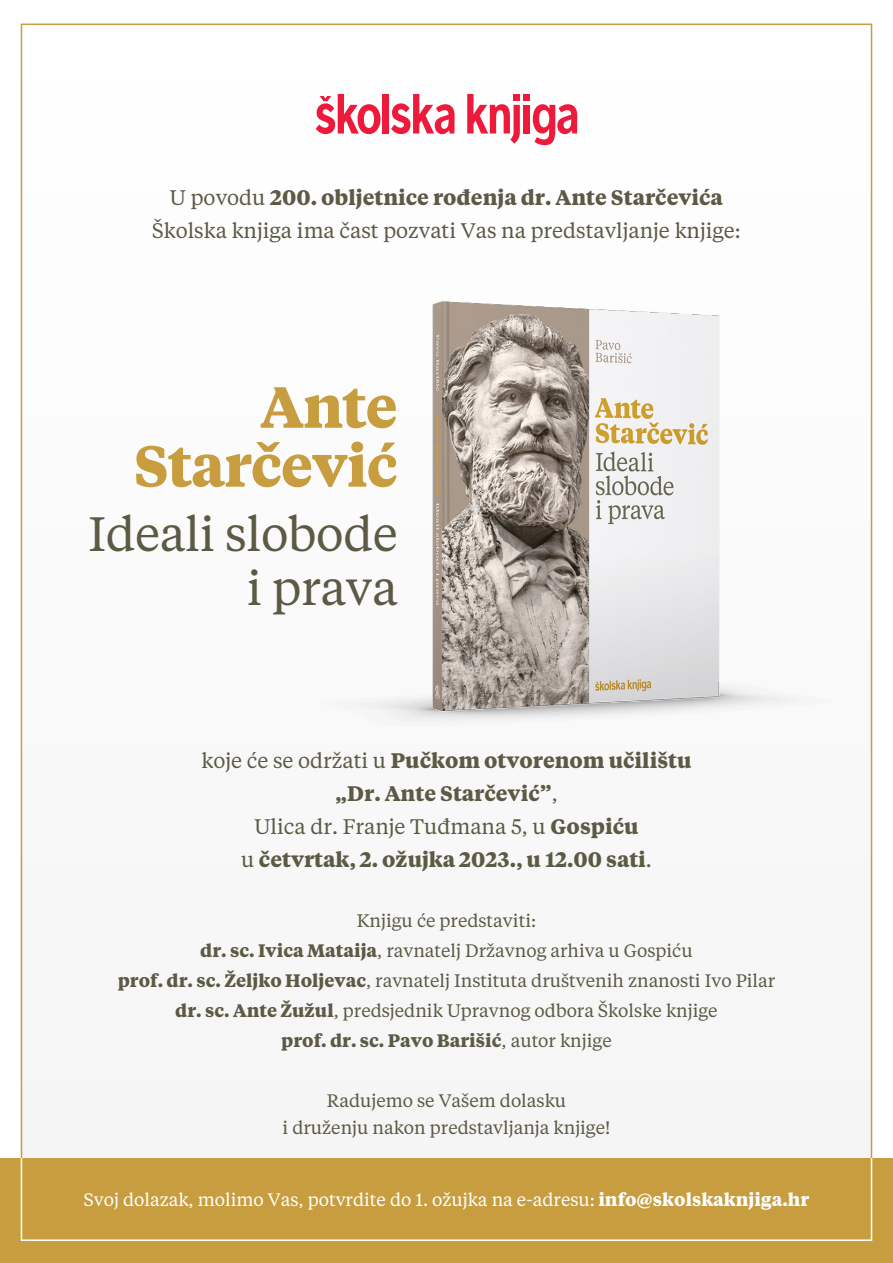
<style>
.page{position:relative;width:893px;height:1263px;background:#fff}
.page>*{position:absolute;margin:0;border:0;box-sizing:border-box;transform-origin:0 0}
.t1{font:700 57.6px/58.9px "Tiempos Text";letter-spacing:-.02em;color:#c79d3f;text-align:right}
.t2{font:48px/54.2px "Tiempos Text";letter-spacing:-.01em;color:#5c5a45;text-align:right}
.t3{font:700 21px/33px "Tiempos Text";color:#5c5a45;text-align:center}
.t4{font:21px/33px "Tiempos Text";color:#5c5a45;text-align:center}
.t5{font:18px/30px "Tiempos Text";color:#5c5a45;text-align:center}
.t6{font:18px "Tiempos Text";color:#fff}
.s1{font-weight:700}
.s2{font-weight:400}
</style>
<div class="page">
<div style="left:21px;top:24px;width:850px;height:1216px;background:#f9f9f9"></div>
<img style="left:375px;top:301px;width:402px;height:419px">
<div style="left:0;top:1159px;width:893px;height:104px;background:#c79d3f"></div>
<div style="left:383px;top:94px;width:6px;height:40px;background:#ed1a3b"></div>
<svg style="left:316px;top:94px;width:64px;height:40px"></svg>
<div style="left:524px;top:105px;width:6px;height:29px;background:#ed1a3b"></div>
<div style="left:524px;top:94px;width:6px;height:7px;background:#ed1a3b"></div>
<svg style="left:533px;top:104px;width:44px;height:41px"></svg>
<svg style="left:391px;top:94px;width:64px;height:40px"></svg>
<svg style="left:467px;top:94px;width:53px;height:50px"></svg>
<svg style="left:21px;top:1159px;width:851px;height:82px"></svg>
<p class="t4" style="left:152px;top:180px;width:590px">U povodu <span class="s1">200. obljetnice rođenja dr. Ante Starčevića<br></span>Školska knjiga ima čast pozvati Vas na predstavljanje knjige:</p>
<h1 class="t1" style="left:134px;top:375px;width:266px">Ante<br>Starčević</h1>
<h2 class="t2" style="left:89px;top:505px;width:311px">Ideali slobode i prava</h2>
<p class="t3" style="left:201px;top:743px;width:491px"><span class="s2">koje će se održati u</span> Pučkom otvorenom učilištu „Dr. Ante Starčević”<span class="s2">,<br>Ulica dr. Franje Tuđmana 5, u</span> Gospiću<br><span class="s2">u</span> četvrtak, 2. ožujka 2023., u 12.00 sati<span class="s2">.</span></p>
<p class="t5" style="left:118px;top:904px;width:659px">Knjigu će predstaviti:<br><span class="s1">dr. sc. Ivica Mataija</span>, ravnatelj Državnog arhiva u Gospiću<br><span class="s1">prof. dr. sc. Željko Holjevac</span>, ravnatelj Instituta društvenih znanosti Ivo Pilar <span class="s1">dr. sc. Ante Žužul</span>, predsjednik Upravnog odbora Školske knjige<br><span class="s1">prof. dr. sc. Pavo Barišić</span>, autor knjige</p>
<p class="t5" style="left:283px;top:1086px;width:329px;line-height:27px">Radujemo se Vašem dolasku<br>i druženju nakon predstavljanja knjige!</p>
<p class="t6" style="left:84px;top:1187px;width:727px">Svoj dolazak, molimo Vas, potvrdite do 1. ožujka na e-adresu: <span class="s1">info@skolskaknjiga.hr</span></p>
</div>
